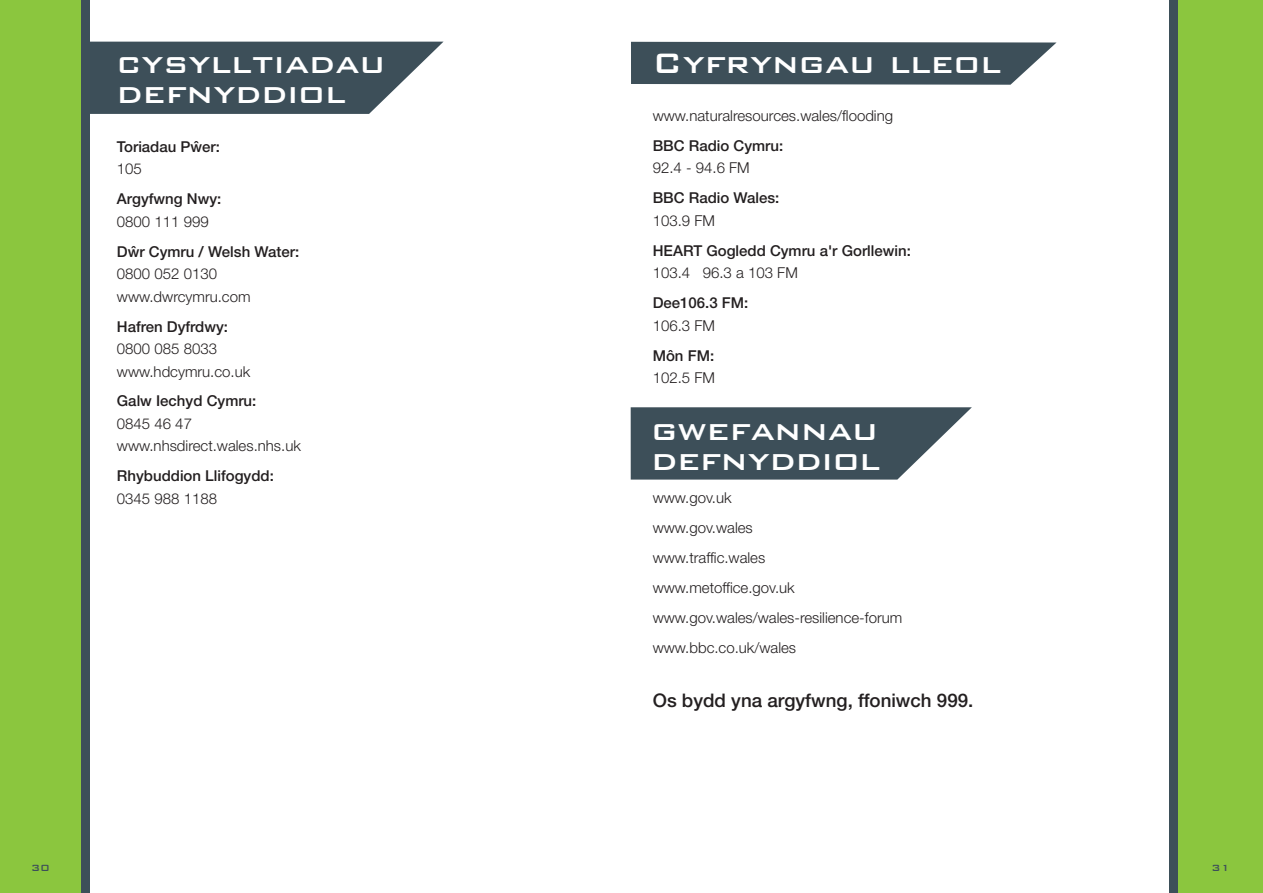
<style>
.page{position:relative;width:1263px;height:893px;background:#fff}
.page>*{position:absolute;margin:0;border:0;box-sizing:border-box;transform-origin:0 0}
.t1{font:500 37.5px/30px "Bank Gothic";color:#fff}
.t2{font:500 18.75px "Helvetica Neue";color:#231f20}
.t3{font:300 15px/30px "Helvetica Neue";color:#231f20}
.t4{font:500 15px "Helvetica Neue";color:#231f20}
.t5{font:500 12px "Bank Gothic";color:#3d4f59}
</style>
<div class="page">
<svg style="left:631px;top:407px;width:341px;height:73px;background:#53636c"></svg>
<svg style="left:90px;top:42px;width:353px;height:72px;background:#51616a"></svg>
<div style="left:0;top:0;width:85px;height:893px;background:#8bc63e"></div>
<div style="left:82px;top:0;width:8px;height:893px;background:#3d4f59"></div>
<div style="left:1169px;top:0;width:9px;height:893px;background:#3d4f59"></div>
<div style="left:1177px;top:0;width:86px;height:893px;background:#8bc63e"></div>
<svg style="left:631px;top:42px;width:425px;height:43px;background:#4a5b64"></svg>
<h1 class="t1" style="left:117px;top:45px;width:270px">cysylltiadau defnyddiol</h1>
<p class="t4" style="left:117px;top:134px;width:105px">Toriadau Pŵer:</p>
<p class="t3" style="left:117px;top:153px;width:27px">105</p>
<p class="t4" style="left:117px;top:187px;width:106px">Argyfwng Nwy:</p>
<p class="t3" style="left:117px;top:205px;width:93px">0800 111 999</p>
<p class="t4" style="left:117px;top:239px;width:184px">Dŵr Cymru / Welsh Water:</p>
<p class="t3" style="left:117px;top:262px;width:135px;line-height:22.5px">0800 052 0130 www.dwrcymru.com</p>
<p class="t4" style="left:117px;top:314px;width:113px">Hafren Dyfrdwy:</p>
<p class="t3" style="left:117px;top:337px;width:135px;line-height:22.5px">0800 085 8033 www.hdcymru.co.uk</p>
<p class="t4" style="left:117px;top:389px;width:141px">Galw Iechyd Cymru:</p>
<p class="t3" style="left:117px;top:411px;width:185px;line-height:22.5px">0845 46 47 www.nhsdirect.wales.nhs.uk</p>
<p class="t4" style="left:117px;top:464px;width:158px">Rhybuddion Llifogydd:</p>
<p class="t3" style="left:117px;top:483px;width:102px">0345 988 1188</p>
<h1 class="t1" style="left:653px;top:45px;width:350px">Cyfryngau lleol</h1>
<p class="t3" style="left:653px;top:100px;width:242px">www.naturalresources.wales/flooding</p>
<p class="t4" style="left:653px;top:133px;width:132px">BBC Radio Cymru:</p>
<p class="t3" style="left:653px;top:152px;width:98px">92.4 - 94.6 FM</p>
<p class="t4" style="left:653px;top:186px;width:128px">BBC Radio Wales:</p>
<p class="t3" style="left:653px;top:204px;width:64px">103.9 FM</p>
<p class="t4" style="left:653px;top:238px;width:260px">HEART Gogledd Cymru a'r Gorllewin:</p>
<p class="t3" style="left:653px;top:257px;width:147px">103.4 96.3 a 103 FM</p>
<p class="t4" style="left:653px;top:291px;width:97px">Dee106.3 FM:</p>
<p class="t3" style="left:653px;top:309px;width:64px">106.3 FM</p>
<p class="t4" style="left:653px;top:343px;width:63px">Môn FM:</p>
<p class="t3" style="left:653px;top:362px;width:64px">102.5 FM</p>
<h1 class="t1" style="left:651px;top:412px;width:230px">gwefannau defnyddiol</h1>
<p class="t3" style="left:653px;top:482px;width:251px">www.gov.uk<br>www.gov.wales<br>www.traffic.wales www.metoffice.gov.uk www.gov.wales/wales-resilience-forum www.bbc.co.uk/wales</p>
<p class="t2" style="left:653px;top:685px;width:322px">Os bydd yna argyfwng, ffoniwch 999.</p>
<p class="t5" style="left:31px;top:859px;width:20px">30</p>
<p class="t5" style="left:1211px;top:859px;width:20px">31</p>
</div>
